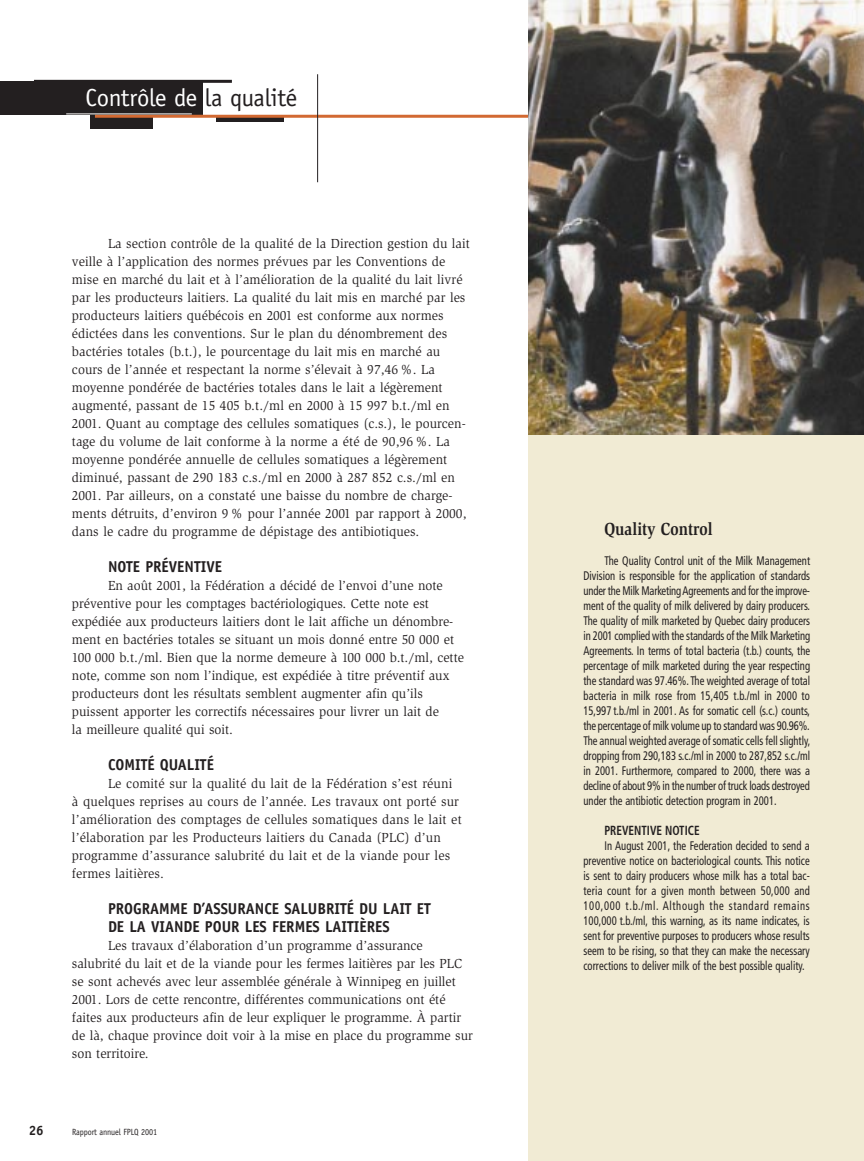
<style>
.page{position:relative;width:864px;height:1161px;background:#fff}
.page>*{position:absolute;margin:0;border:0;box-sizing:border-box;transform-origin:0 0}
.t1{font:24.75px "Officina Sans";letter-spacing:-.01em;color:#fff}
.t2{font:700 18px "Slimbach";color:#231f20;scale:.85 1}
.t3{font:700 15.75px/18px "Officina Sans";color:#231f20;scale:.96 1}
.t4{font:13.5px/18px "Slimbach";letter-spacing:.005em;color:#231f20;scale:.96 1}
.t5{font:700 13.5px "Officina Sans";color:#231f20}
.t6{font:700 condensed 13.2px "Frutiger";color:#231f20;scale:.85 1}
.t7{font:condensed 12.45px/15px "Frutiger";color:#231f20;text-align:justify;scale:.85 1}
.t8{font:9px "Officina Sans";letter-spacing:-.01em;color:#231f20;scale:.9 1}
.s1{color:#231f20}
</style>
<div class="page">
<div style="left:529px;top:1px;width:335px;height:1160px;background:#f1ebd4"></div>
<div style="left:0;top:82px;width:203px;height:33px;background:#231f20"></div>
<div style="left:90px;top:109px;width:62px;height:20px;background:#231f20"></div>
<div style="left:216px;top:117px;width:67px;height:5px;background:#231f20"></div>
<hr style="left:95px;top:115px;width:434px;height:3px;background:#d26932">
<hr style="left:34px;top:80px;width:198px;height:3px;background:#231f20">
<hr style="left:66px;top:113px;width:126px;height:1px;background:#fff">
<hr style="left:317px;top:74px;width:1px;height:108px;background:#231f20">
<img style="left:529px;top:0;width:335px;height:435px">
<h1 class="t1" style="left:86px;top:88px;width:213px">Contrôle de <span class="s1">la qualité</span></h1>
<p class="t4" style="left:72px;top:236px;width:416px;text-indent:36px">La section contrôle de la qualité de la Direction gestion du lait veille à l’application des normes prévues par les Conventions de mise en marché du lait et à l’amélioration de la qualité du lait livré par les producteurs laitiers. La qualité du lait mis en marché par les producteurs laitiers québécois en 2001 est conforme aux normes édictées dans les conventions. Sur le plan du dénombrement des bactéries totales (b.t.), le pourcentage du lait mis en marché au cours de l’année et respectant la norme s’élevait à 97,46 %. La moyenne pondérée de bactéries totales dans le lait a légèrement augmenté, passant de 15 405 b.t./ml en 2000 à 15 997 b.t./ml en 2001. Quant au comptage des cellules somatiques (c.s.), le pourcen&shy;tage du volume de lait conforme à la norme a été de 90,96 %. La moyenne pondérée annuelle de cellules somatiques a légèrement diminué, passant de 290 183 c.s./ml en 2000 à 287 852 c.s./ml en 2001. Par ailleurs, on a constaté une baisse du nombre de charge&shy;ments détruits, d’environ 9 % pour l’année 2001 par rapport à 2000, dans le cadre du programme de dépistage des antibiotiques.</p>
<p class="t3" style="left:108px;top:559px;width:120px">NOTE PRÉVENTIVE</p>
<p class="t4" style="left:72px;top:578px;width:410px;text-indent:36px">En août 2001, la Fédération a décidé de l’envoi d’une note préventive pour les comptages bactériologiques. Cette note est expédiée aux producteurs laitiers dont le lait affiche un dénombre&shy;ment en bactéries totales se situant un mois donné entre 50 000 et 100 000 b.t./ml. Bien que la norme demeure à 100 000 b.t./ml, cette note, comme son nom l’indique, est expédiée à titre préventif aux producteurs dont les résultats semblent augmenter afin qu’ils puissent apporter les correctifs nécessaires pour livrer un lait de<br>la meilleure qualité qui soit.</p>
<p class="t3" style="left:108px;top:757px;width:112px">COMITÉ QUALITÉ</p>
<p class="t4" style="left:72px;top:776px;width:407px;text-indent:36px">Le comité sur la qualité du lait de la Fédération s’est réuni à quelques reprises au cours de l’année. Les travaux ont porté sur l’amélioration des comptages de cellules somatiques dans le lait et l’élaboration par les Producteurs laitiers du Canada (PLC) d’un programme d’assurance salubrité du lait et de la viande pour les fermes laitières.</p>
<p class="t3" style="left:108px;top:901px;width:338px">PROGRAMME D’ASSURANCE SALUBRITÉ DU LAIT ET<br>DE LA VIANDE POUR LES FERMES LAITIÈRES</p>
<p class="t4" style="left:72px;top:938px;width:419px;text-indent:36px">Les travaux d’élaboration d’un programme d’assurance salubrité du lait et de la viande pour les fermes laitières par les PLC se sont achevés avec leur assemblée générale à Winnipeg en juillet 2001. Lors de cette rencontre, différentes communications ont été faites aux producteurs afin de leur expliquer le programme. À partir de là, chaque province doit voir à la mise en place du programme sur son territoire.</p>
<p class="t5" style="left:29px;top:1125px;width:17px">26</p>
<p class="t8" style="left:72px;top:1129px;width:96px">Rapport annuel FPLQ 2001</p>
<h2 class="t2" style="left:604px;top:522px;width:129px">Quality Control</h2>
<p class="t7" style="left:584px;top:554px;width:268px;text-indent:21px">The Quality Control unit of the Milk Management Division is responsible for the application of standards under the Milk Marketing Agreements and for the improve&shy;ment of the quality of milk delivered by dairy producers.<br>The quality of milk marketed by Quebec dairy producers in 2001 complied with the standards of the Milk Marketing Agreements. In terms of total bacteria (t.b.) counts, the percentage of milk marketed during the year respecting the standard was 97.46%. The weighted average of total bacteria in milk rose from 15,405 t.b./ml in 2000 to 15,997 t.b./ml in 2001. As for somatic cell (s.c.) counts, the percentage of milk volume up to standard was 90.96%.<br>The annual weighted average of somatic cells fell slightly, dropping from 290,183 s.c./ml in 2000 to 287,852 s.c./ml in 2001. Furthermore, compared to 2000, there was a decline of about 9% in the number of truck loads destroyed under the antibiotic detection program in 2001.</p>
<p class="t6" style="left:604px;top:825px;width:113px">PREVENTIVE NOTICE</p>
<p class="t7" style="left:584px;top:839px;width:268px;text-indent:21px">In August 2001, the Federation decided to send a preventive notice on bacteriological counts. This notice is sent to dairy producers whose milk has a total bac&shy;teria count for a given month between 50,000 and 100,000 t.b./ml. Although the standard remains 100,000 t.b./ml, this warning, as its name indicates, is sent for preventive purposes to producers whose results seem to be rising, so that they can make the necessary corrections to deliver milk of the best possible quality.</p>
</div>
